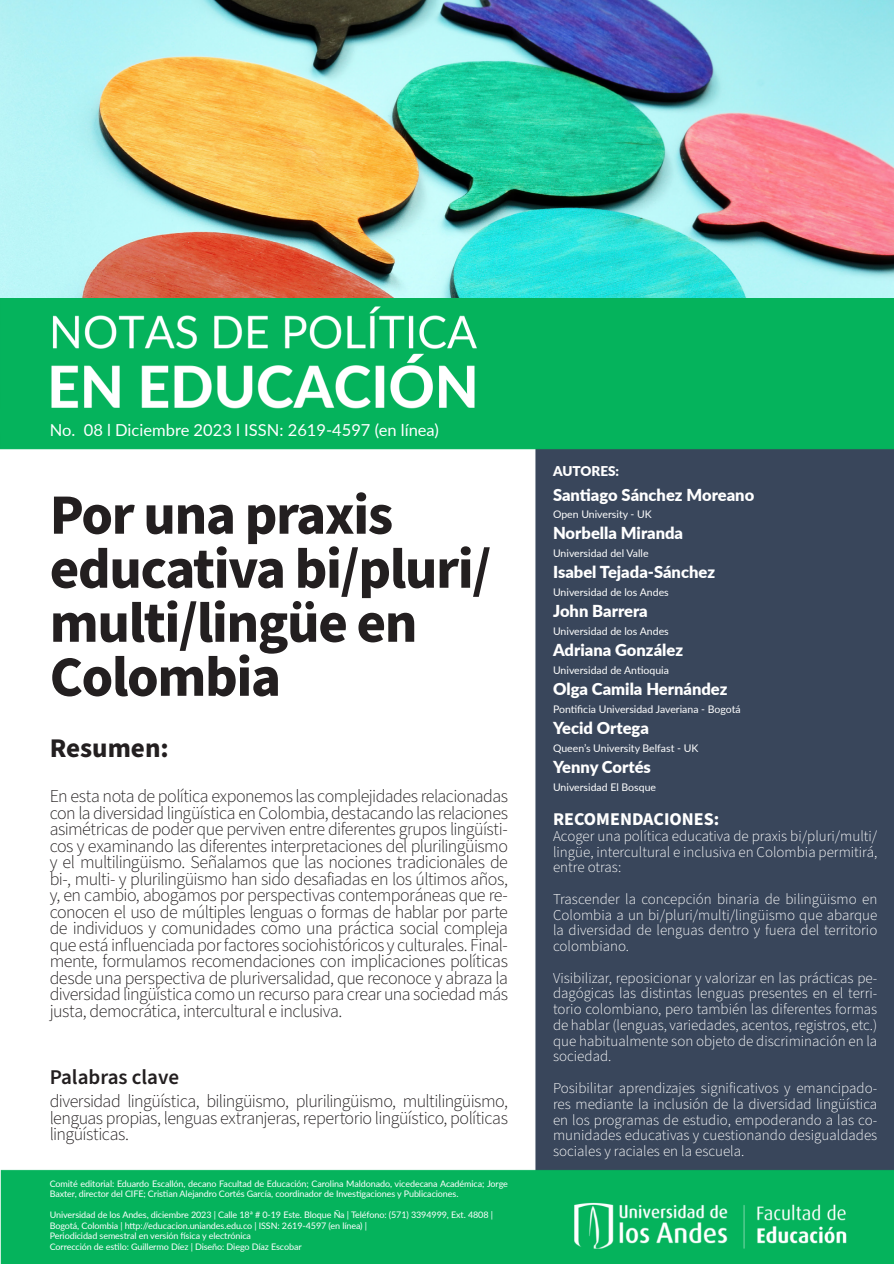
<style>
.page{position:relative;width:894px;height:1264px;background:#fff}
.page>*{position:absolute;margin:0;border:0;box-sizing:border-box;transform-origin:0 0}
.Palabras_clave{font:700 57px/54px "Source Sans Pro";letter-spacing:-.025em;color:#231f20}
.Palabras_clave-2{font:700 27px "Source Sans Pro";color:#231f20}
.Palabras_clave-3{font:600 21px "Source Sans Pro";color:#231f20}
.Palabras_clave-4{font:300 18px/16.5px "Source Sans Pro";letter-spacing:-.03em;color:#231f20;text-align:justify}
.Palabras_clave-5{font:700 18px "Source Sans Pro";color:#fff}
.Palabras_clave-6{font:900 16.5px "Lato";color:#fff}
.Palabras_clave-7{font:16.5px "Lato";color:#fff}
.Palabras_clave-8{font:300 15px/15.8px "Source Sans Pro";color:#fff;text-align:justify}
.Palabras_clave-9{font:900 13.5px "Lato";color:#fff}
.Palabras_clave-10{font:10.5px "Lato";color:#fff}
.Palabras_clave-11{font:9px/10.5px "Lato";letter-spacing:-.01em;color:#fff}
</style>
<div class="page">
<img style="left:0;top:297px;width:893px;height:966px">
<img style="left:0;top:0;width:893px;height:297px">
<p class="Palabras_clave-7" style="left:50px;top:418px;width:390px">No. 08 l Diciembre 2023 l ISSN: 2619-4597 (en línea)</p>
<p class="Palabras_clave" style="left:50px;top:489px;width:345px">Por una praxis</p>
<p class="Palabras_clave" style="left:50px;top:543px;width:443px">educativa bi/pluri/ multi/lingüe en</p>
<p class="Palabras_clave" style="left:50px;top:651px;width:233px">Colombia</p>
<p class="Palabras_clave-2" style="left:50px;top:730px;width:121px">Resumen:</p>
<p class="Palabras_clave-4" style="left:50px;top:788px;width:459px">En esta nota de política exponemos las complejidades relacionadas con la diversidad lingüística en Colombia, destacando las relaciones asimétricas de poder que perviven entre diferentes grupos lingüísti&shy;cos y examinando las diferentes interpretaciones del plurilingüismo y el multilingüismo. Señalamos que las nociones tradicionales de bi-, multi- y plurilingüismo han sido desafiadas en los últimos años, y, en cambio, abogamos por perspectivas contemporáneas que re&shy;conocen el uso de múltiples lenguas o formas de hablar por parte de individuos y comunidades como una práctica social compleja que está influenciada por factores sociohistóricos y culturales. Final&shy;mente, formulamos recomendaciones con implicaciones políticas desde una perspectiva de pluriversalidad, que reconoce y abraza la diversidad lingüística como un recurso para crear una sociedad más justa, democrática, intercultural e inclusiva.</p>
<p class="Palabras_clave-3" style="left:50px;top:1063px;width:131px">Palabras clave</p>
<p class="Palabras_clave-4" style="left:50px;top:1093px;width:459px">diversidad lingüística, bilingüismo, plurilingüismo, multilingüismo, lenguas propias, lenguas extranjeras, repertorio lingüístico, políticas lingüísticas.</p>
<p class="Palabras_clave-11" style="left:50px;top:1177px;width:459px">Comité editorial: Eduardo Escallón, decano Facultad de Educación; Carolina Maldonado, vicedecana Académica; Jorge<br>Baxter, director del CIFE; Cristian Alejandro Cortés García, coordinador de Investigaciones y Publicaciones.</p>
<p class="Palabras_clave-11" style="left:50px;top:1209px;width:444px">Universidad de los Andes, diciembre 2023 | Calle 18ª # 0-19 Este. Bloque Ña | Teléfono: (571) 3394999, Ext. 4808 |</p>
<p class="Palabras_clave-11" style="left:50px;top:1219px;width:319px">Bogotá, Colombia | http://educacion.uniandes.edu.co | ISSN: 2619-4597 (en línea) |</p>
<p class="Palabras_clave-11" style="left:50px;top:1230px;width:203px">Periodicidad semestral en versión física y electrónica</p>
<p class="Palabras_clave-11" style="left:50px;top:1240px;width:253px">Corrección de estilo: Guillermo Díez | Diseño: Diego Díaz Escobar</p>
<p class="Palabras_clave-9" style="left:553px;top:460px;width:68px">AUTORES:</p>
<p class="Palabras_clave-6" style="left:553px;top:482px;width:203px">Santiago Sánchez Moreano</p>
<p class="Palabras_clave-10" style="left:553px;top:506px;width:100px">Open University - UK</p>
<p class="Palabras_clave-6" style="left:553px;top:520px;width:132px">Norbella Miranda</p>
<p class="Palabras_clave-10" style="left:553px;top:545px;width:97px">Universidad del Valle</p>
<p class="Palabras_clave-6" style="left:553px;top:559px;width:163px">Isabel Tejada-Sánchez</p>
<p class="Palabras_clave-10" style="left:553px;top:584px;width:117px">Universidad de los Andes</p>
<p class="Palabras_clave-6" style="left:553px;top:598px;width:96px">John Barrera</p>
<p class="Palabras_clave-10" style="left:553px;top:623px;width:117px">Universidad de los Andes</p>
<p class="Palabras_clave-6" style="left:553px;top:637px;width:131px">Adriana González</p>
<p class="Palabras_clave-10" style="left:553px;top:662px;width:117px">Universidad de Antioquia</p>
<p class="Palabras_clave-6" style="left:553px;top:676px;width:176px">Olga Camila Hernández</p>
<p class="Palabras_clave-10" style="left:553px;top:701px;width:189px">Pontificia Universidad Javeriana - Bogotá</p>
<p class="Palabras_clave-6" style="left:553px;top:715px;width:97px">Yecid Ortega</p>
<p class="Palabras_clave-10" style="left:553px;top:740px;width:147px">Queen’s University Belfast - UK</p>
<p class="Palabras_clave-6" style="left:553px;top:754px;width:99px">Yenny Cortés</p>
<p class="Palabras_clave-10" style="left:553px;top:779px;width:104px">Universidad El Bosque</p>
<p class="Palabras_clave-5" style="left:553px;top:807px;width:168px">RECOMENDACIONES:</p>
<p class="Palabras_clave-8" style="left:553px;top:828px;width:326px">Acoger una política educativa de praxis bi/pluri/multi/ lingüe, intercultural e inclusiva en Colombia permitirá, entre otras:</p>
<p class="Palabras_clave-8" style="left:553px;top:891px;width:326px">Trascender la concepción binaria de bilingüismo en Colombia a un bi/pluri/multi/lingüismo que abarque la diversidad de lenguas dentro y fuera del territorio colombiano.</p>
<p class="Palabras_clave-8" style="left:553px;top:970px;width:326px">Visibilizar, reposicionar y valorizar en las prácticas pe&shy;dagógicas las distintas lenguas presentes en el terri&shy;torio colombiano, pero también las diferentes formas de hablar (lenguas, variedades, acentos, registros, etc.) que habitualmente son objeto de discriminación en la sociedad.</p>
<p class="Palabras_clave-8" style="left:553px;top:1080px;width:326px">Posibilitar aprendizajes significativos y emancipado&shy;res mediante la inclusión de la diversidad lingüística en los programas de estudio, empoderando a las co&shy;munidades educativas y cuestionando desigualdades sociales y raciales en la escuela.</p>
</div>
